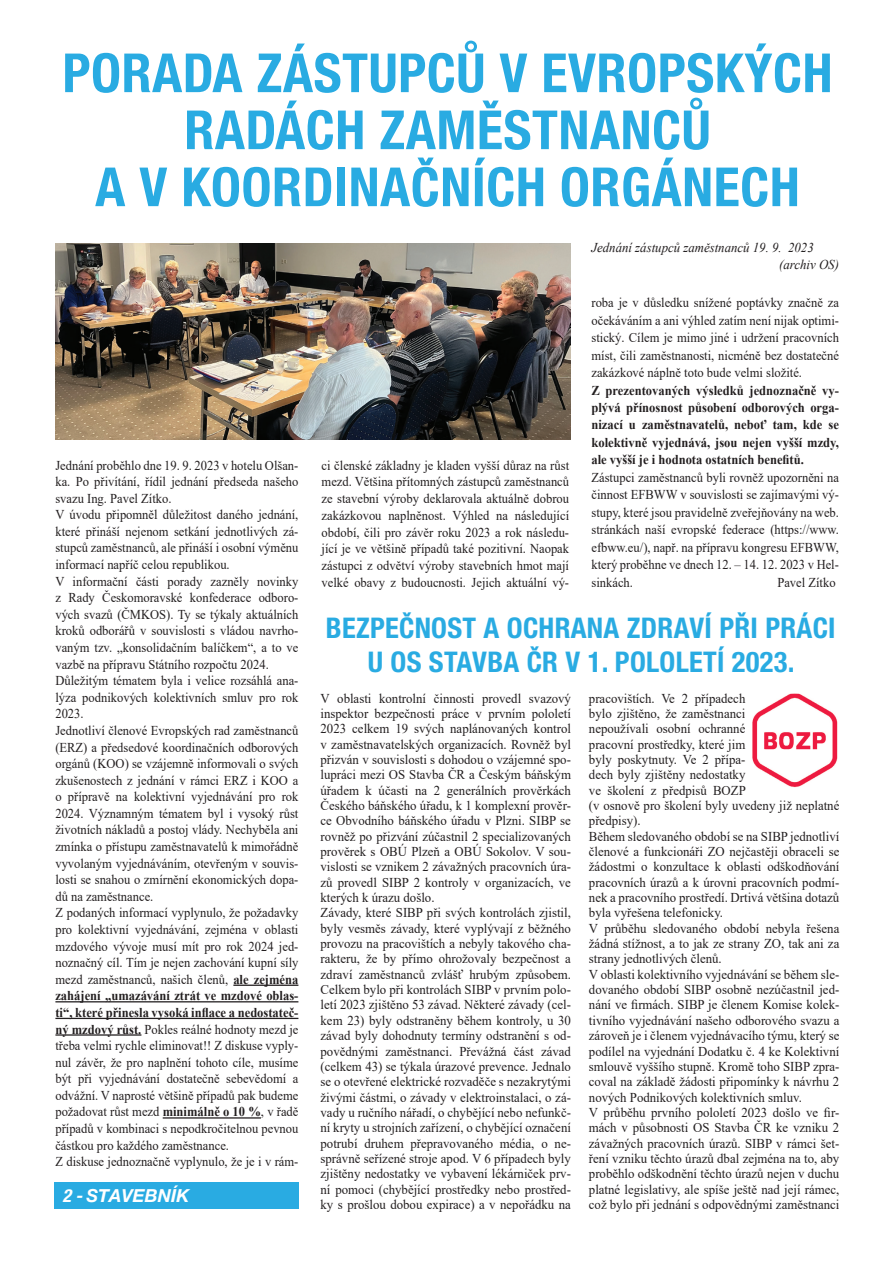
<style>
.page{position:relative;width:893px;height:1263px;background:#fff}
.page>*{position:absolute;margin:0;border:0;box-sizing:border-box;transform-origin:0 0}
.t1{font:700 condensed 54px "Helvetica Neue LT Pro";letter-spacing:.01em;color:#29abe2}
.t2{font:700 condensed 28.5px/34.2px "Helvetica Neue LT Pro";letter-spacing:.01em;color:#29abe2;text-align:center}
.t3{font:italic 700 18px "Helvetica Neue LT Pro";color:#fff}
.t4{font:13.5px/15.3px "Times New Roman";color:#231f20;text-align:justify;scale:.95 1}
.t5{font:13.5px/16.6px "Times New Roman";color:#231f20;text-align:justify;scale:.93 1}
.t6{font:700 13.5px/17.5px "Times New Roman";color:#231f20;text-align:justify;scale:.93 1}
.t7{font:italic 13.5px "Times New Roman";color:#231f20;scale:.95 1}
.s1{font-weight:700}
.s2{font-stretch:condensed}
</style>
<div class="page">
<div style="left:54px;top:1182px;width:244px;height:27px;background:#29abe2"></div>
<hr style="left:233px;top:984px;width:65px;height:2px;background:#231f20">
<hr style="left:55px;top:1001px;width:243px;height:1px;background:#231f20">
<hr style="left:55px;top:1018px;width:243px;height:1px;background:#231f20">
<hr style="left:55px;top:1034px;width:86px;height:2px;background:#231f20">
<hr style="left:163px;top:1117px;width:98px;height:1px;background:#231f20">
<img style="left:55px;top:243px;width:516px;height:196px">
<img style="left:753px;top:693px;width:85px;height:95px">
<p class="t1" style="left:62px;top:40px;width:772px">PORADA ZÁSTUPCŮ V EVROPSKÝCH</p>
<p class="t1" style="left:184px;top:97px;width:528px">RADÁCH ZAMĚSTNANCŮ</p>
<p class="t1" style="left:95px;top:154px;width:706px">A V KOORDINAČNÍCH ORGÁNECH</p>
<p class="t5" style="left:55px;top:456px;width:263px">Jednání proběhlo dne 19. 9. 2023 v hotelu Olšan&shy;ka. Po přivítání, řídil jednání předseda našeho svazu Ing. Pavel Zítko.</p>
<p class="t5" style="left:55px;top:506px;width:263px">V úvodu připomněl důležitost daného jednání, které přináší nejenom setkání jednotlivých zá&shy;stupců zaměstnanců, ale přináší i osobní výměnu informací napříč celou republikou.</p>
<p class="t5" style="left:55px;top:572px;width:263px">V informační části porady zazněly novinky z Rady Českomoravské konfederace odboro&shy;vých svazů (ČMKOS). Ty se týkaly aktuálních kroků odborářů v souvislosti s vládou navrho&shy;vaným tzv. „konsolidačním balíčkem“, a to ve vazbě na přípravu Státního rozpočtu 2024.</p>
<p class="t5" style="left:55px;top:672px;width:263px">Důležitým tématem byla i velice rozsáhlá ana&shy;lýza podnikových kolektivních smluv pro rok 2023.</p>
<p class="t5" style="left:55px;top:722px;width:263px">Jednotliví členové Evropských rad zaměstnanců (ERZ) a předsedové koordinačních odborových orgánů (KOO) se vzájemně informovali o svých zkušenostech z jednání v rámci ERZ i KOO a o přípravě na kolektivní vyjednávání pro rok 2024. Významným tématem byl i vysoký růst životních nákladů a postoj vlády. Nechyběla ani zmínka o přístupu zaměstnavatelů k mimořádně vyvolaným vyjednáváním, otevřeným v souvis&shy;losti se snahou o zmírnění ekonomických dopa&shy;dů na zaměstnance.</p>
<p class="t5" style="left:55px;top:904px;width:263px">Z podaných informací vyplynulo, že požadavky pro kolektivní vyjednávání, zejména v oblasti mzdového vývoje musí mít pro rok 2024 jed&shy;noznačný cíl. Tím je nejen zachování kupní síly mezd zaměstnanců, našich členů, <span class="s1">ale zejména zahájení „umazávání ztrát ve mzdové oblas&shy;ti“, které přinesla vysoká inflace a nedostateč&shy;ný mzdový růst.</span> Pokles reálné hodnoty mezd je třeba velmi rychle eliminovat!! Z diskuse vyply&shy;nul závěr, že pro naplnění tohoto cíle, musíme být při vyjednávání dostatečně sebevědomí a odvážní. V naprosté většině případů pak budeme požadovat růst mezd <span class="s1">minimálně o 10 %</span>, v řadě případů v kombinaci s nepodkročitelnou pevnou částkou pro každého zaměstnance.</p>
<p class="t5" style="left:55px;top:1153px;width:263px">Z diskuse jednoznačně vyplynulo, že je i v rám-</p>
<p class="t3" style="left:63px;top:1184px;width:128px"><span class="s2">2 -</span> STAVEBNÍK</p>
<p class="t7" style="left:591px;top:239px;width:235px">Jednání zástupců zaměstnanců 19. 9. 2023</p>
<p class="t7" style="left:779px;top:255px;width:64px">(archiv OS)</p>
<p class="t5" style="left:591px;top:293px;width:268px;line-height:17.5px">roba je v důsledku snížené poptávky značně za očekáváním a ani výhled zatím není nijak optimi&shy;stický. Cílem je mimo jiné i udržení pracovních míst, čili zaměstnanosti, nicméně bez dostatečné zakázkové náplně toto bude velmi složité.</p>
<p class="t6" style="left:591px;top:381px;width:268px">Z prezentovaných výsledků jednoznačně vy&shy;plývá přínosnost působení odborových orga&shy;nizací u zaměstnavatelů, neboť tam, kde se kolektivně vyjednává, jsou nejen vyšší mzdy, ale vyšší je i hodnota ostatních benefitů.</p>
<p class="t5" style="left:591px;top:468px;width:268px;line-height:17.5px">Zástupci zaměstnanců byli rovněž upozorněni na činnost EFBWW v souvislosti se zajímavými vý&shy;stupy, které jsou pravidelně zveřejňovány na web. stránkách naší evropské federace (https://www. efbww.eu/), např. na přípravu kongresu EFBWW, který proběhne ve dnech 12. – 14. 12. 2023 v Hel&shy;sinkách.</p>
<p class="t5" style="left:322px;top:456px;width:268px">ci členské základny je kladen vyšší důraz na růst mezd. Většina přítomných zástupců zaměstnanců ze stavební výroby deklarovala aktuálně dobrou zakázkovou naplněnost. Výhled na následující období, čili pro závěr roku 2023 a rok následu&shy;jící je ve většině případů také pozitivní. Naopak zástupci z odvětví výroby stavebních hmot mají velké obavy z budoucnosti. Jejich aktuální vý-</p>
<p class="t2" style="left:326px;top:610px;width:511px">BEZPEČNOST A OCHRANA ZDRAVÍ PŘI PRÁCI<br>U OS STAVBA ČR V 1. POLOLETÍ 2023.</p>
<p class="t5" style="left:777px;top:574px;width:64px">Pavel Zítko</p>
<p class="t4" style="left:321px;top:690px;width:265px">V oblasti kontrolní činnosti provedl svazový inspektor bezpečnosti práce v prvním pololetí 2023 celkem 19 svých naplánovaných kontrol v zaměstnavatelských organizacích. Rovněž byl přizván v souvislosti s dohodou o vzájemné spo&shy;lupráci mezi OS Stavba ČR a Českým báňským úřadem k účasti na 2 generálních prověrkách Českého báňského úřadu, k 1 komplexní prověr&shy;ce Obvodního báňského úřadu v Plzni. SIBP se rovněž po přizvání zúčastnil 2 specializovaných prověrek s OBÚ Plzeň a OBÚ Sokolov. V sou&shy;vislosti se vznikem 2 závažných pracovních úra&shy;zů provedl SIBP 2 kontroly v organizacích, ve kterých k úrazu došlo.</p>
<p class="t4" style="left:321px;top:905px;width:265px">Závady, které SIBP při svých kontrolách zjistil, byly vesměs závady, které vyplývají z běžného provozu na pracovištích a nebyly takového cha&shy;rakteru, že by přímo ohrožovaly bezpečnost a zdraví zaměstnanců zvlášť hrubým způsobem.<br>Celkem bylo při kontrolách SIBP v prvním polo&shy;letí 2023 zjištěno 53 závad. Některé závady (cel&shy;kem 23) byly odstraněny během kontroly, u 30 závad byly dohodnuty termíny odstranění s od&shy;povědnými zaměstnanci. Převážná část závad (celkem 43) se týkala úrazové prevence. Jednalo se o otevřené elektrické rozvaděče s nezakrytými živými částmi, o závady v elektroinstalaci, o zá&shy;vady u ručního nářadí, o chybějící nebo nefunkč&shy;ní kryty u strojních zařízení, o chybějící označení potrubí druhem přepravovaného média, o ne&shy;správně seřízené stroje apod. V 6 případech byly zjištěny nedostatky ve vybavení lékárniček prv&shy;ní pomoci (chybějící prostředky nebo prostřed&shy;ky s prošlou dobou expirace) a v nepořádku na</p>
<p class="t4" style="left:589px;top:690px;width:265px;text-align:left">pracovištích. Ve 2 případech<br>bylo zjištěno, že zaměstnanci<br>nepoužívali osobní ochranné<br>pracovní prostředky, které jim<br>byly poskytnuty. Ve 2 přípa-<br>dech byly zjištěny nedostatky<br>ve školení z předpisů BOZP<br>(v osnově pro školení byly uvedeny již neplatné předpisy).</p>
<p class="t4" style="left:589px;top:828px;width:265px">Během sledovaného období se na SIBP jednotliví členové a funkcionáři ZO nejčastěji obraceli se žádostmi o konzultace k oblasti odškodňování pracovních úrazů a k úrovni pracovních podmí&shy;nek a pracovního prostředí. Drtivá většina dotazů byla vyřešena telefonicky.</p>
<p class="t4" style="left:589px;top:920px;width:265px">V průběhu sledovaného období nebyla řešena žádná stížnost, a to jak ze strany ZO, tak ani za strany jednotlivých členů.</p>
<p class="t4" style="left:589px;top:966px;width:265px">V oblasti kolektivního vyjednávání se během sle&shy;dovaného období SIBP osobně nezúčastnil jed&shy;nání ve firmách. SIBP je členem Komise kolek&shy;tivního vyjednávání našeho odborového svazu a zároveň je i členem vyjednávacího týmu, který se podílel na vyjednání Dodatku č. 4 ke Kolektivní smlouvě vyššího stupně. Kromě toho SIBP zpra&shy;coval na základě žádosti připomínky k návrhu 2 nových Podnikových kolektivních smluv.</p>
<p class="t4" style="left:589px;top:1104px;width:265px">V průběhu prvního pololetí 2023 došlo ve fir&shy;mách v působnosti OS Stavba ČR ke vzniku 2 závažných pracovních úrazů. SIBP v rámci šet&shy;ření vzniku těchto úrazů dbal zejména na to, aby proběhlo odškodnění těchto úrazů nejen v duchu platné legislativy, ale spíše ještě nad její rámec, což bylo při jednání s odpovědnými zaměstnanci</p>
</div>
